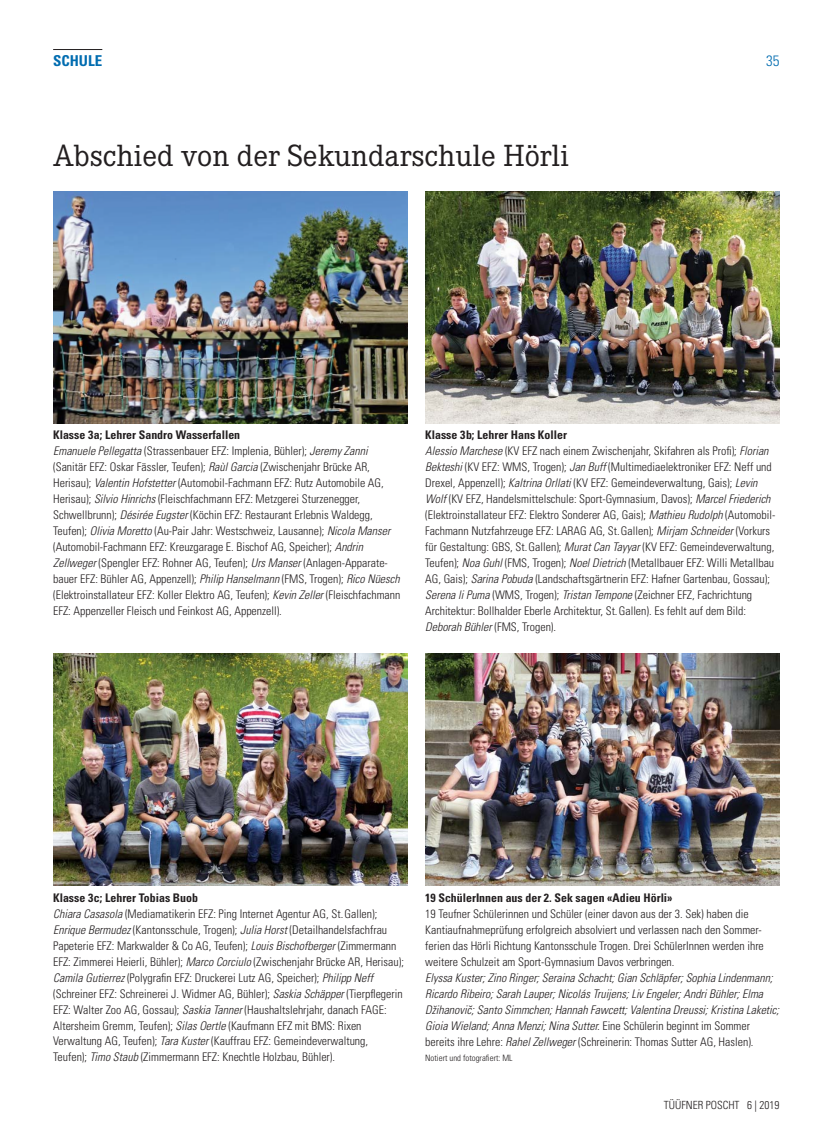
<style>
.page{position:relative;width:815px;height:1134px;background:#fff}
.page>*{position:absolute;margin:0;border:0;box-sizing:border-box;transform-origin:0 0}
.t1{font:30px "Corporate EBQ";color:#231f20}
.t2{font:700 condensed 15px "Univers LT Std";color:#006cb0}
.t3{font:300 condensed 15px "Univers LT Std";color:#006cb0}
.t4{font:300 condensed 11.88px/16px "Univers LT Std";color:#231f20}
.t5{font:italic 300 condensed 11.88px/16px "Univers LT Std";color:#231f20}
.t6{font:700 condensed 11.88px "Univers LT Std";color:#231f20}
.t7{font:300 condensed 11.25px "Univers LT Std";color:#231f20}
.t8{font:300 condensed 8.75px "Univers LT Std";color:#231f20}
.s1{font-weight:700}
.s2{font-style:italic}
.s3{font-family:"Corporate EBQ";font-weight:400;font-style:normal;font-stretch:normal}
.s4{font-style:normal}
</style>
<div class="page">
<hr style="left:53px;top:49px;width:49px;height:1px;background:#231f20">
<img style="left:53px;top:191px;width:354px;height:232px">
<img style="left:425px;top:654px;width:355px;height:232px">
<img style="left:53px;top:654px;width:354px;height:232px">
<img style="left:425px;top:191px;width:355px;height:232px">
<p class="t2" style="left:53px;top:53px;width:51px">SCHULE</p>
<h1 class="t1" style="left:53px;top:144px;width:517px">Abschied von der Sekundarschule Hörli</h1>
<p class="t3" style="left:766px;top:53px;width:15px">35</p>
<p class="t4" style="left:53px;top:428px;width:349px"><span class="s1">Klasse 3a; Lehrer Sandro Wasserfallen<br></span><span class="s2">Emanuele Pellegatta</span> (Strassenbauer EFZ: Implenia, Bühler); <span class="s2">Jeremy Zanni </span>(Sanitär EFZ: Oskar Fässler, Teufen); <span class="s2">Raùl Garcia</span> (Zwischenjahr Brücke AR, Herisau); <span class="s2">Valentin Hofstetter</span> (Automobil-Fachmann EFZ: Rutz Automobile AG, Herisau); <span class="s2">Silvio Hinrichs</span> (Fleischfachmann EFZ: Metzgerei Sturzenegger, Schwellbrunn); <span class="s2">Désirée Eugster</span> (Köchin EFZ: Restaurant Erlebnis Waldegg, Teufen); <span class="s2">Olivia Moretto</span> (Au-Pair Jahr: Westschweiz, Lausanne); <span class="s2">Nicola Manser </span>(Automobil-Fachmann EFZ: Kreuzgarage E. Bischof AG, Speicher); <span class="s2">Andrin Zellweger</span> (Spengler EFZ: Rohner AG, Teufen); <span class="s2">Urs Manser</span> (Anlagen-Apparate&shy;bauer EFZ: Bühler AG, Appenzell); <span class="s2">Philip Hanselmann</span> (FMS, Trogen); <span class="s2">Rico Nüesch </span>(Elektroinstallateur EFZ: Koller Elektro AG, Teufen); <span class="s2">Kevin Zeller</span> (Fleischfachmann EFZ: Appenzeller Fleisch und Feinkost AG, Appenzell).</p>
<p class="t4" style="left:425px;top:428px;width:352px"><span class="s1">Klasse 3b; Lehrer Hans Koller<br></span><span class="s2">Alessio Marchese</span> (KV EFZ nach einem Zwischenjahr, Skifahren als Profi); <span class="s2">Florian Bekteshi</span> (KV EFZ: WMS, Trogen); <span class="s2">Jan Buff</span> (Multimediaelektroniker EFZ: Neff und Drexel, Appenzell); <span class="s2">Kaltrina Orllati</span> (KV EFZ: Gemeindeverwaltung, Gais); <span class="s2">Levin Wolf</span> (KV EFZ, Handelsmittelschule: Sport-Gymnasium, Davos); <span class="s2">Marcel Friederich </span>(Elektroinstallateur EFZ: Elektro Sonderer AG, Gais); <span class="s2">Mathieu Rudolph</span> (Automobil-Fachmann Nutzfahrzeuge EFZ: LARAG AG, St.Gallen); <span class="s2">Mirjam Schneider</span> (Vorkurs für Gestaltung: GBS, St.Gallen); <span class="s2">Murat Can Tayyar</span> (KV EFZ: Gemeindeverwaltung, Teufen); <span class="s2">Noa Guhl</span> (FMS, Trogen); <span class="s2">Noel Dietrich</span> (Metallbauer EFZ: Willi Metallbau AG, Gais); <span class="s2">Sarina Pobuda</span> (Landschaftsgärtnerin EFZ: Hafner Gartenbau, Gossau); <span class="s2">Serena li Puma</span> (WMS, Trogen); <span class="s2">Tristan Tempone</span> (Zeichner EFZ, Fachrichtung Architektur: Bollhalder Eberle Architektur, St.Gallen). Es fehlt auf dem Bild:<br><span class="s2">Deborah Bühler</span> (FMS, Trogen).</p>
<p class="t4" style="left:53px;top:890px;width:352px"><span class="s1">Klasse 3c; Lehrer Tobias Buob<br></span><span class="s2">Chiara Casasola</span> (Mediamatikerin EFZ: Ping Internet Agentur AG, St.Gallen); <span class="s2">Enrique Bermudez</span> (Kantonsschule, Trogen); <span class="s2">Julia Horst</span> (Detailhandelsfachfrau Papeterie EFZ: Markwalder &amp; Co AG, Teufen); <span class="s2">Louis Bischofberger</span> (Zimmermann EFZ: Zimmerei Heierli, Bühler); <span class="s2">Marco Corciulo</span> (Zwischenjahr Brücke AR, Herisau); <span class="s2">Camila Gutierrez</span> (Polygrafin EFZ: Druckerei Lutz AG, Speicher); <span class="s2">Philipp Neff </span>(Schreiner EFZ: Schreinerei J. Widmer AG, Bühler); <span class="s2">Saskia Schäpper</span> (Tierpflegerin EFZ: Walter Zoo AG, Gossau); <span class="s2">Saskia Tanner</span> (Haushaltslehrjahr, danach FAGE:<br>Altersheim Gremm, Teufen); <span class="s2">Silas Oertle</span> (Kaufmann EFZ mit BMS: Rixen Verwaltung AG, Teufen); <span class="s2">Tara Kuster</span> (Kauffrau EFZ: Gemeindeverwaltung, Teufen); <span class="s2">Timo Staub</span> (Zimmermann EFZ: Knechtle Holzbau, Bühler).</p>
<p class="t6" style="left:425px;top:892px;width:249px">19 SchülerInnen aus der 2. Sek sagen «Adieu Hörli»</p>
<p class="t4" style="left:425px;top:906px;width:340px">19 Teufner Schülerinnen und Schüler (einer davon aus der 3. Sek) haben die Kantiaufnahmeprüfung erfolgreich absolviert und verlassen nach den Sommer&shy;ferien das Hörli Richtung Kantonsschule Trogen. Drei SchülerInnen werden ihre weitere Schulzeit am Sport-Gymnasium Davos verbringen.</p>
<p class="t5" style="left:425px;top:970px;width:355px">Elyssa Kuster; Zino Ringer; Seraina Schacht; Gian Schläpfer; Sophia Lindenmann; Ricardo Ribeiro; Sarah Lauper; Nicolás Truijens; Liv Engeler; Andri Bühler; Elma Džihanovic<span class="s3">ˇ</span>; Santo Simmchen; Hannah Fawcett; Valentina Dreussi; Kristina Laketic; Gioia Wieland; Anna Menzi; Nina Sutter. <span class="s4">Eine Schülerin beginnt im Sommer bereits ihre Lehre:</span> Rahel Zellweger <span class="s4">(Schreinerin: Thomas Sutter AG, Haslen).</span></p>
<p class="t8" style="left:425px;top:1054px;width:89px">Notiert und fotografiert: ML</p>
<p class="t7" style="left:664px;top:1100px;width:117px">TÜÜFNER POSCHT 6 | 2019</p>
</div>
